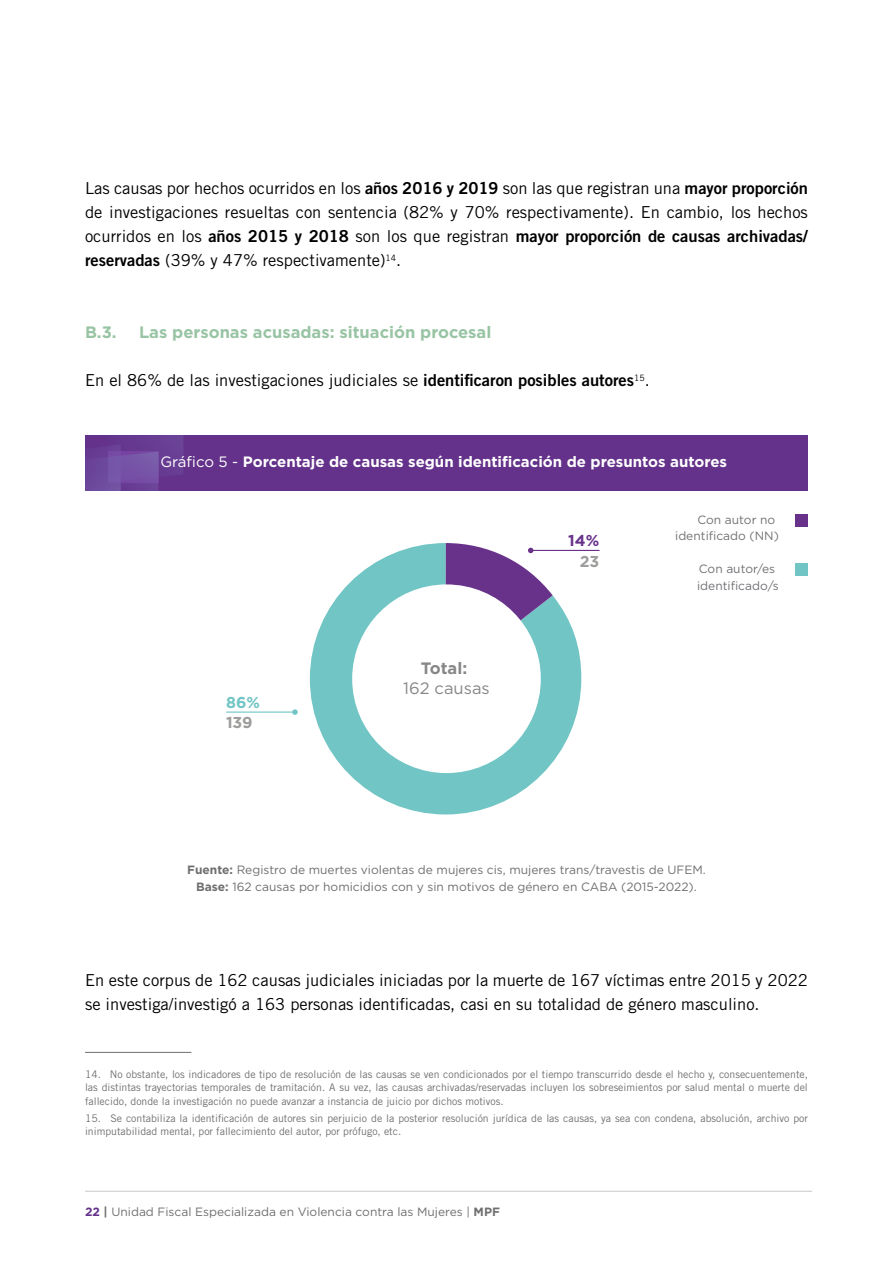
<style>
.page{position:relative;width:893px;height:1263px;background:#fff}
.page>*{position:absolute;margin:0;border:0;box-sizing:border-box;transform-origin:0 0}
.t1{font:16.5px/24px "Trade Gothic LT Std";color:#000}
.t2{font:16.5px "Trade Gothic LT Std Bd 2";color:#000}
.t3{font:700 16.5px "Gotham";color:#98c4a4}
.t4{font:16.5px "Gotham";color:#878787}
.t5{font:700 16.5px "Gotham";color:#878787}
.t6{font:700 15.75px "Gotham";color:#9d9d9c}
.t7{font:700 15.75px "Gotham";color:#72c5c5}
.t8{font:700 15.75px "Gotham";color:#68328a}
.t9{font:700 15px "Gotham";color:#fff}
.t10{font:12px/17.7px "Gotham";color:#706f6f;text-align:center}
.t11{font:12px/16.5px "Gotham";color:#717176}
.t12{font:10.5px/13.5px "Trade Gothic LT Std";color:#706f6f;text-align:justify}
.s1{font-family:"Trade Gothic LT Std Bd 2"}
.s2{font-family:"Trade Gothic LT Std"}
.s3{font-weight:400}
.s4{font-weight:700}
.s5{font-weight:700;color:#64328a}
</style>
<div class="page">
<hr style="left:85px;top:1191px;width:727px;height:1px;background:#c8c8c8">
<div style="left:85px;top:435px;width:723px;height:55px;background:#64328a"></div>
<svg style="left:310px;top:543px;width:271px;height:272px;fill:#72c5c5"></svg>
<div style="left:352px;top:584px;width:189px;height:189px;background:#fff;border-radius:50%"></div>
<hr style="left:226px;top:711px;width:69px;height:2px;background:#72c5c5">
<svg style="left:292px;top:709px;width:6px;height:6px"></svg>
<hr style="left:531px;top:550px;width:69px;height:1px;background:#68328a">
<svg style="left:446px;top:543px;width:107px;height:136px"></svg>
<div style="left:795px;top:514px;width:12px;height:12px;background:#68328a"></div>
<div style="left:795px;top:563px;width:12px;height:13px;background:#72c5c5"></div>
<svg style="left:85px;top:435px;width:98px;height:55px"></svg>
<hr style="left:85px;top:1052px;width:106px;height:1px;background:#706f6f">
<h1 class="t1" style="left:85px;top:176px;width:724px">Las causas por hechos ocurridos en los <span class="s1">años 2016 y 2019</span> son las que registran una <span class="s1">mayor proporción </span>de investigaciones resueltas con sentencia (82% y 70% respectivamente). En cambio, los hechos</h1>
<h1 class="t2" style="left:85px;top:226px;width:724px"><span class="s2">ocurridos en los</span> años 2015 y 2018 <span class="s2">son los que registran</span> mayor proporción de causas archivadas/</h1>
<h1 class="t1" style="left:85px;top:248px;width:318px"><span class="s1">reservadas</span> (39% y 47% respectivamente)<sup>14</sup>.</h1>
<h1 class="t3" style="left:85px;top:321px;width:33px">B.3.</h1>
<h1 class="t3" style="left:139px;top:321px;width:354px">Las personas acusadas: situación procesal</h1>
<h1 class="t1" style="left:85px;top:368px;width:566px">En el 86% de las investigaciones judiciales se <span class="s1">identificaron posibles autores</span><sup>15</sup>.</h1>
<h3 class="t9" style="left:160px;top:452px;width:568px"><span class="s3">Gráfico 5 -</span> Porcentaje de causas según identificación de presuntos autores</h3>
<h2 class="t7" style="left:226px;top:691px;width:35px">86%</h2>
<h2 class="t6" style="left:226px;top:712px;width:28px">139</h2>
<h1 class="t5" style="left:421px;top:657px;width:48px">Total:</h1>
<h1 class="t4" style="left:403px;top:677px;width:88px">162 causas</h1>
<h2 class="t8" style="left:568px;top:530px;width:33px">14%</h2>
<h2 class="t6" style="left:580px;top:551px;width:21px">23</h2>
<p class="t11" style="left:675px;top:511px;width:105px;text-indent:22px">Con autor no identificado (NN)</p>
<p class="t11" style="left:697px;top:560px;width:83px">Con autor/es identificado/s</p>
<p class="t10" style="left:187px;top:860px;width:520px"><span class="s4">Fuente:</span> Registro de muertes violentas de mujeres cis, mujeres trans/travestis de UFEM.<br><span class="s4">Base:</span> 162 causas por homicidios con y sin motivos de género en CABA (2015-2022).</p>
<h1 class="t1" style="left:85px;top:968px;width:724px">En este corpus de 162 causas judiciales iniciadas por la muerte de 167 víctimas entre 2015 y 2022 se investiga/investigó a 163 personas identificadas, casi en su totalidad de género masculino.</h1>
<p class="t12" style="left:85px;top:1067px;width:724px">14. No obstante, los indicadores de tipo de resolución de las causas se ven condicionados por el tiempo transcurrido desde el hecho y, consecuentemente, las distintas trayectorias temporales de tramitación. A su vez, las causas archivadas/reservadas incluyen los sobreseimientos por salud mental o muerte del fallecido, donde la investigación no puede avanzar a instancia de juicio por dichos motivos.</p>
<p class="t12" style="left:85px;top:1111px;width:724px">15. Se contabiliza la identificación de autores sin perjuicio de la posterior resolución jurídica de las causas, ya sea con condena, absolución, archivo por inimputabilidad mental, por fallecimiento del autor, por prófugo, etc.</p>
<p class="t10" style="left:85px;top:1203px;width:416px"><span class="s5">22</span> <span class="s4">|</span> Unidad Fiscal Especializada en Violencia contra las Mujeres | <span class="s4">MPF</span></p>
</div>
